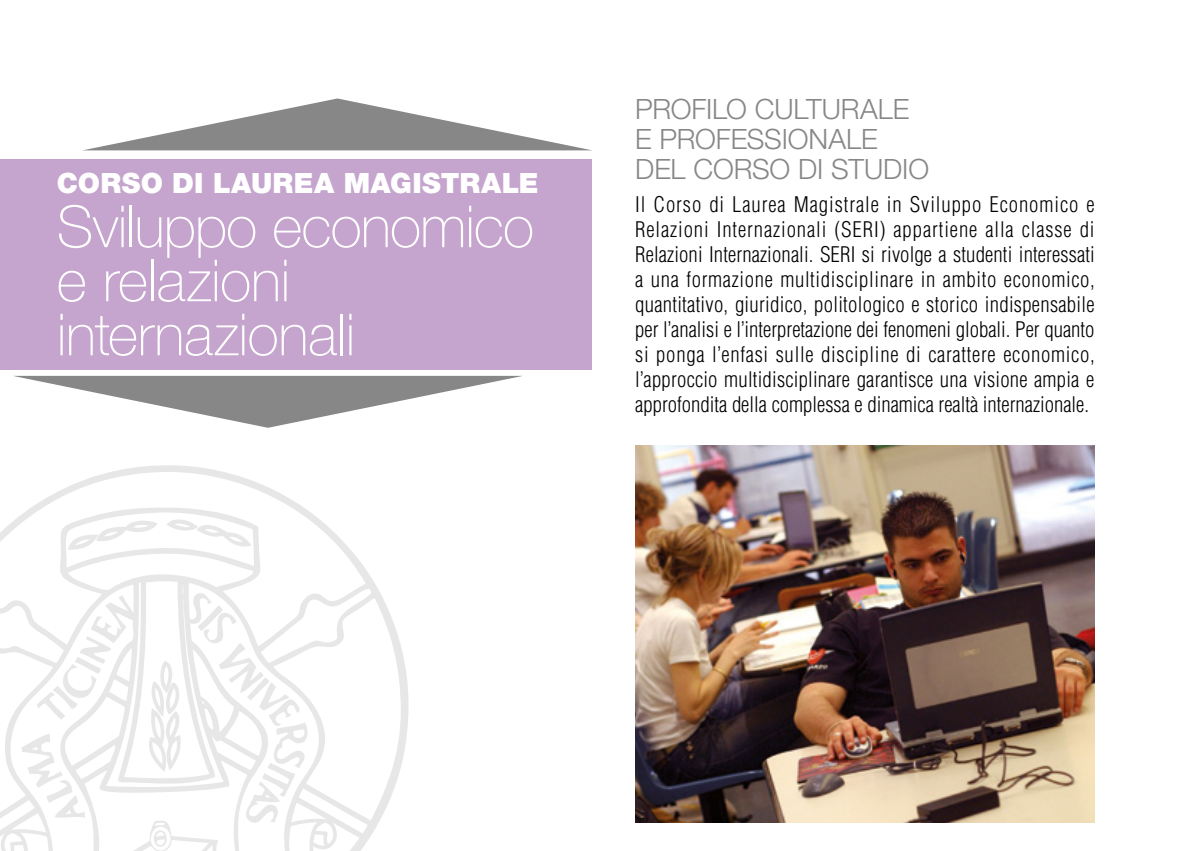
<style>
.page{position:relative;width:1191px;height:851px;background:#fff}
.page>*{position:absolute;margin:0;border:0;box-sizing:border-box;transform-origin:0 0}
.t1{font:100 58px/54px "Helvetica Neue";letter-spacing:-.015em;color:#fff}
.t2{font:300 28px/30px "Helvetica Neue";letter-spacing:-.005em;color:#878787}
.t3{font:900 28px "Helvetica Neue";letter-spacing:.01em;color:#fff}
.t4{font:300 condensed 21px/25px "Helvetica";color:#000;text-align:justify}
</style>
<div class="page">
<div style="left:0;top:159px;width:592px;height:210px;background:#c5a4cd"></div>
<svg style="left:85px;top:98px;width:505px;height:52px"></svg>
<svg style="left:14px;top:376px;width:508px;height:52px"></svg>
<svg style="left:0;top:465px;width:408px;height:385px"></svg>
<svg style="left:167px;top:519px;width:85px;height:28px"></svg>
<svg style="left:68px;top:520px;width:90px;height:30px"></svg>
<svg style="left:21px;top:605px;width:288px;height:245px"></svg>
<img style="left:635px;top:445px;width:459px;height:377px">
<h2 class="t3" style="left:57px;top:166px;width:483px">CORSO DI LAUREA MAGISTRALE</h2>
<h1 class="t1" style="left:57px;top:200px;width:479px">Sviluppo economico e relazioni internazionali</h1>
<h2 class="t2" style="left:635px;top:93px;width:295px">PROFILO CULTURALE<br>E PROFESSIONALE<br>DEL CORSO DI STUDIO</h2>
<p class="t4" style="left:635px;top:192px;width:461px">Il Corso di Laurea Magistrale in Sviluppo Economico e Relazioni Internazionali (SERI) appartiene alla classe di Relazioni Internazionali. SERI si rivolge a studenti interessati a una formazione multidisciplinare in ambito economico, quantitativo, giuridico, politologico e storico indispensabile per l’analisi e l’interpretazione dei fenomeni globali. Per quanto si ponga l’enfasi sulle discipline di carattere economico, l’approccio multidisciplinare garantisce una visione ampia e approfondita della complessa e dinamica realtà internazionale.</p>
</div>
